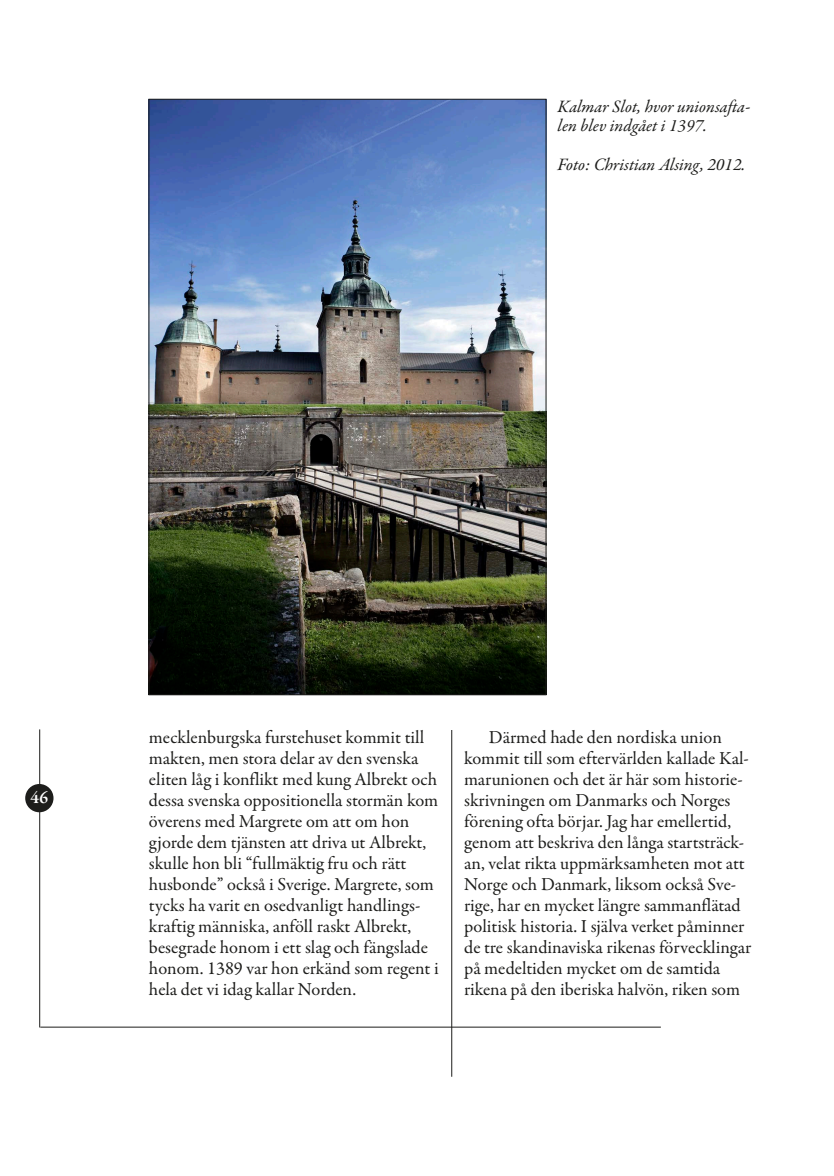
<style>
.page{position:relative;width:834px;height:1176px;background:#fff}
.page>*{position:absolute;margin:0;border:0;box-sizing:border-box;transform-origin:0 0}
.t1{font:18.38px/21px "Garamond Premr Pro";color:#1d1d1b}
.t2{font:italic 17.5px/19.2px "Garamond Premr Pro";color:#1d1d1b}
.t3{font:600 17.5px "Garamond Premr Pro";color:#fff}
</style>
<div class="page">
<hr style="left:40px;top:1027px;width:620px;height:1px;background:#1d1d1b">
<hr style="left:39px;top:729px;width:1px;height:298px;background:#1d1d1b">
<hr style="left:451px;top:313px;width:1px;height:763px;background:#1d1d1b">
<div style="left:25px;top:784px;width:28px;height:28px;background:#1d1d1b;border-radius:50%"></div>
<div style="left:439px;top:99px;width:25px;height:630px;background:#fff"></div>
<img style="left:151px;top:101px;width:393px;height:592px">
<p class="t2" style="left:557px;top:98px;width:194px">Kalmar Slot, hvor unionsafta&shy;len blev indgået i 1397.</p>
<p class="t2" style="left:557px;top:155px;width:189px">Foto: Christian Alsing, 2012.</p>
<p class="t3" style="left:31px;top:787px;width:19px">46</p>
<p class="t1" style="left:149px;top:727px;width:291px">mecklenburgska furstehuset kommit till makten, men stora delar av den svenska eliten låg i konflikt med kung Albrekt och dessa svenska oppositionella stormän kom överens med Margrete om att om hon gjorde dem tjänsten att driva ut Albrekt, skulle hon bli “fullmäktig fru och rätt husbonde” också i Sverige. Margrete, som tycks ha varit en osedvanligt handlings&shy;kraftig människa, anföll raskt Albrekt, besegrade honom i ett slag och fängslade honom. 1389 var hon erkänd som regent i hela det vi idag kallar Norden.</p>
<p class="t1" style="left:464px;top:727px;width:289px;text-indent:25px">Därmed hade den nordiska union kommit till som eftervärlden kallade Kal&shy;marunionen och det är här som historie&shy;skrivningen om Danmarks och Norges förening ofta börjar. Jag har emellertid, genom att beskriva den långa startsträck&shy;an, velat rikta uppmärksamheten mot att Norge och Danmark, liksom också Sve&shy;rige, har en mycket längre sammanflätad politisk historia. I själva verket påminner de tre skandinaviska rikenas förvecklingar på medeltiden mycket om de samtida rikena på den iberiska halvön, riken som</p>
</div>
